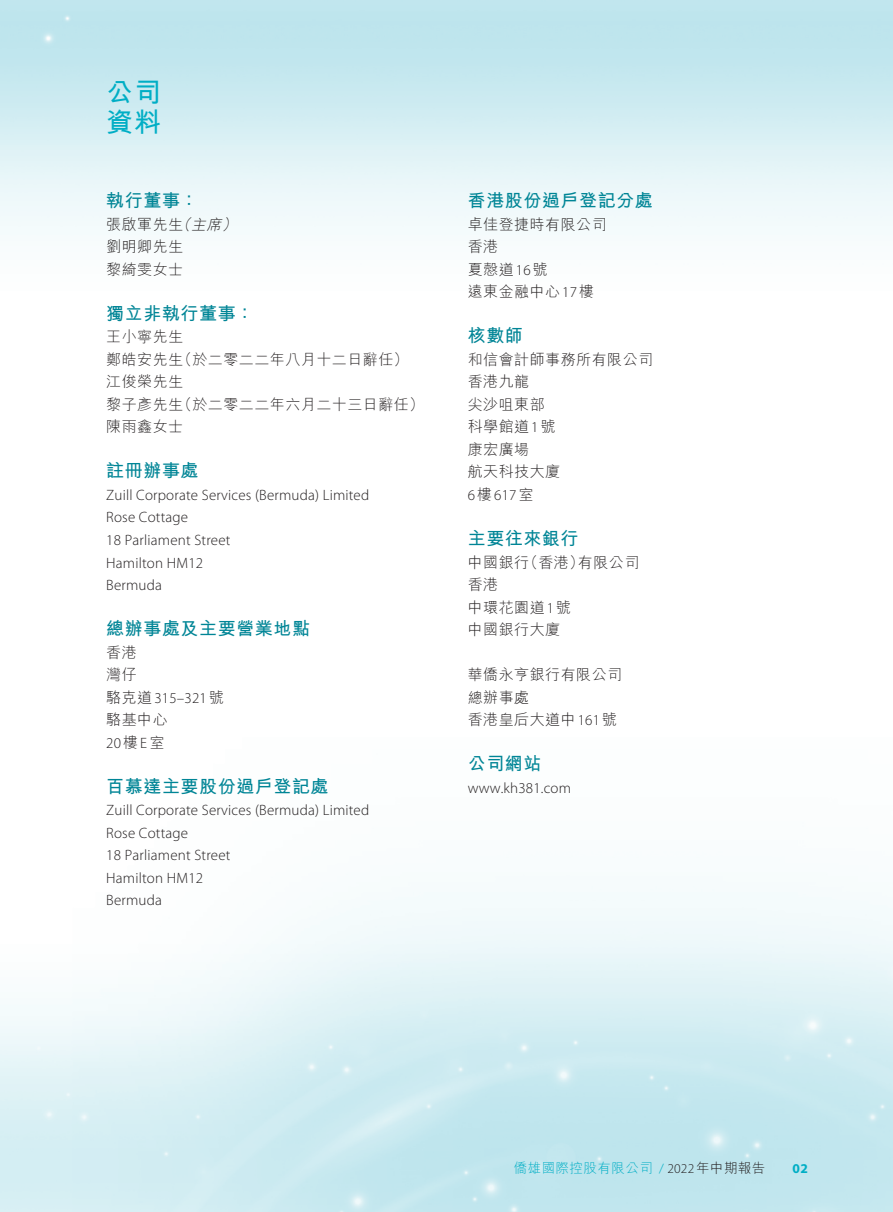
<style>
.page{position:relative;width:893px;height:1212px;background:#fff}
.page>*{position:absolute;margin:0;border:0;box-sizing:border-box;transform-origin:0 0}
.t1{font:700 27px "M Hei HK";color:#00aec5}
._01_H1{font:700 18px "M Hei HK";letter-spacing:.03em;color:#008596}
._00_txt{font:300 15px "Myriad Pro";letter-spacing:.015em;color:#231f20}
._00_txt-2{font:300 15px "M Hei HK";letter-spacing:.035em;color:#231f20}
._00_txt-3{font:italic 300 15px "M Hei HK";color:#231f20}
.t2{font:300 13.5px "M Hei HK";letter-spacing:.035em;color:#231f20}
.t3{font:300 13.5px "M Hei HK";letter-spacing:.035em;color:#00aec5}
.t4{font:700 13.5px "Myriad Pro";color:#00aec5}
.s1{font-family:"M Hei HK"}
.s2{font-family:"Myriad Pro"}
.s3{font-family:"Myriad Pro";color:#00aec5}
</style>
<div class="page">
<p class="t1" style="left:106px;top:72px;width:56px">公司</p>
<p class="t1" style="left:106px;top:102px;width:56px">資料</p>
<p class="_01_H1" style="left:106px;top:188px;width:93px">執行董事：</p>
<p class="_00_txt-3" style="left:176px;top:217px;width:20px">（</p>
<p class="_00_txt-3" style="left:222px;top:217px;width:20px">(</p>
<p class="_00_txt-2" style="left:106px;top:217px;width:78px">張啟軍先生</p>
<p class="_00_txt-2" style="left:106px;top:239px;width:78px">劉明卿先生</p>
<p class="_00_txt-2" style="left:106px;top:262px;width:78px">黎綺雯女士</p>
<p class="_01_H1" style="left:106px;top:300px;width:149px">獨立非執行董事：</p>
<p class="_00_txt-2" style="left:106px;top:329px;width:78px">王小寧先生</p>
<p class="_00_txt-2" style="left:177px;top:352px;width:233px">（於二零二二年八月十二日辭任(</p>
<p class="_00_txt-3" style="left:191px;top:217px;width:35px">主席</p>
<p class="_00_txt-2" style="left:106px;top:352px;width:78px">鄭皓安先生</p>
<p class="_00_txt-2" style="left:106px;top:374px;width:78px">江俊榮先生</p>
<p class="_00_txt-2" style="left:177px;top:397px;width:248px">（於二零二二年六月二十三日辭任(</p>
<p class="_00_txt-2" style="left:106px;top:397px;width:78px">黎子彥先生</p>
<p class="_00_txt-2" style="left:106px;top:419px;width:78px">陳雨鑫女士</p>
<p class="_01_H1" style="left:106px;top:458px;width:94px">註冊辦事處</p>
<p class="_00_txt" style="left:106px;top:486px;width:264px">Zuill Corporate Services (Bermuda) Limited</p>
<p class="_00_txt" style="left:106px;top:508px;width:83px">Rose Cottage</p>
<p class="_00_txt" style="left:106px;top:531px;width:126px">18 Parliament Street</p>
<p class="_00_txt" style="left:106px;top:553px;width:98px">Hamilton HM12</p>
<p class="_00_txt" style="left:106px;top:576px;width:57px">Bermuda</p>
<p class="_01_H1" style="left:106px;top:615px;width:205px">總辦事處及主要營業地點</p>
<p class="_00_txt-2" style="left:106px;top:644px;width:32px">香港</p>
<p class="_00_txt-2" style="left:106px;top:667px;width:32px">灣仔</p>
<p class="_00_txt" style="left:106px;top:688px;width:119px"><span class="s1">駱克道</span>315–321<span class="s1">號</span></p>
<p class="_00_txt-2" style="left:106px;top:712px;width:63px">駱基中心</p>
<p class="_00_txt" style="left:106px;top:733px;width:60px">20<span class="s1">樓</span>E<span class="s1">室</span></p>
<p class="_01_H1" style="left:106px;top:773px;width:224px">百慕達主要股份過戶登記處</p>
<p class="_00_txt" style="left:106px;top:801px;width:264px">Zuill Corporate Services (Bermuda) Limited</p>
<p class="_00_txt" style="left:106px;top:823px;width:83px">Rose Cottage</p>
<p class="_00_txt" style="left:106px;top:846px;width:126px">18 Parliament Street</p>
<p class="_00_txt" style="left:106px;top:868px;width:98px">Hamilton HM12</p>
<p class="_00_txt" style="left:106px;top:891px;width:57px">Bermuda</p>
<p class="_01_H1" style="left:468px;top:188px;width:187px">香港股份過戶登記分處</p>
<p class="_00_txt-2" style="left:468px;top:217px;width:140px">卓佳登捷時有限公司</p>
<p class="_00_txt-2" style="left:468px;top:239px;width:32px">香港</p>
<p class="_00_txt-2" style="left:468px;top:262px;width:81px">夏慤道<span class="s2">16</span>號</p>
<p class="_00_txt-2" style="left:468px;top:284px;width:128px">遠東金融中心<span class="s2">17</span>樓</p>
<p class="_01_H1" style="left:468px;top:323px;width:57px">核數師</p>
<p class="_00_txt-2" style="left:468px;top:352px;width:187px">和信會計師事務所有限公司</p>
<p class="_00_txt-2" style="left:468px;top:374px;width:63px">香港九龍</p>
<p class="_00_txt-2" style="left:468px;top:397px;width:78px">尖沙咀東部</p>
<p class="_00_txt-2" style="left:468px;top:419px;width:89px">科學館道<span class="s2">1</span>號</p>
<p class="_00_txt-2" style="left:468px;top:442px;width:63px">康宏廣場</p>
<p class="_00_txt-2" style="left:468px;top:464px;width:94px">航天科技大廈</p>
<p class="_00_txt" style="left:468px;top:486px;width:67px">6<span class="s1">樓</span>617<span class="s1">室</span></p>
<p class="_01_H1" style="left:468px;top:525px;width:112px">主要往來銀行</p>
<p class="_00_txt-2" style="left:578px;top:554px;width:63px">有限公司</p>
<p class="_00_txt-2" style="left:523px;top:554px;width:62px">（香港）</p>
<p class="_00_txt-2" style="left:468px;top:554px;width:63px">中國銀行</p>
<p class="_00_txt-2" style="left:468px;top:577px;width:32px">香港</p>
<p class="_00_txt-2" style="left:468px;top:599px;width:105px">中環花園道<span class="s2">1</span>號</p>
<p class="_00_txt-2" style="left:468px;top:622px;width:94px">中國銀行大廈</p>
<p class="_00_txt-2" style="left:468px;top:667px;width:156px">華僑永亨銀行有限公司</p>
<p class="_00_txt-2" style="left:468px;top:689px;width:63px">總辦事處</p>
<p class="_00_txt-2" style="left:468px;top:712px;width:151px">香港皇后大道中<span class="s2">161</span>號</p>
<p class="_01_H1" style="left:468px;top:750px;width:75px">公司網站</p>
<p class="_00_txt" style="left:468px;top:778px;width:105px">www.kh381.com</p>
<p class="t3" style="left:514px;top:1161px;width:141px">僑雄國際控股有限公司</p>
<p class="t2" style="left:659px;top:1161px;width:108px"><span class="s3">/</span> <span class="s2">2022</span>年中期報告</p>
<p class="t4" style="left:793px;top:1159px;width:17px">02</p>
</div>
